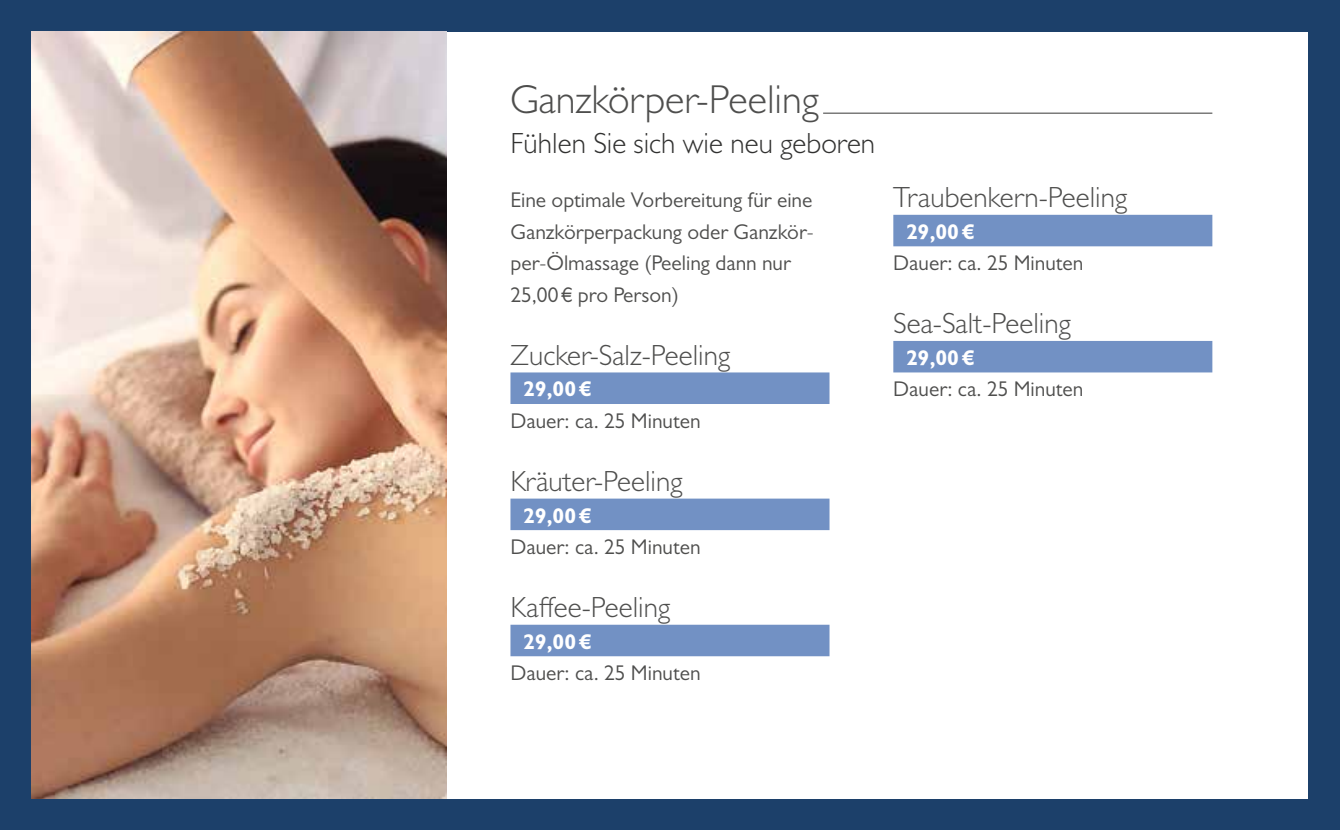
<style>
.page{position:relative;width:1340px;height:830px;background:#fff}
.page>*{position:absolute;margin:0;border:0;box-sizing:border-box;transform-origin:0 0}
.t1{font:300 40.5px "Gill Sans MT Pro";color:#4e4e4d}
.t2{font:300 29.25px "Gill Sans MT Pro";color:#4e4e4d}
.t3{font:300 29.25px "Gill Sans MT Pro";color:#313130}
.t4{font:21.38px/31.5px "Gill Sans MT Pro";color:#4e4e4d}
.t5{font:700 21.38px "Gill Sans MT Pro";color:#fff}
</style>
<div class="page">
<div style="left:0;top:0;width:1339px;height:829px;background:#1c406a"></div>
<hr style="left:1339px;top:0;width:1px;height:829px;background:#1c406a">
<div style="left:32px;top:32px;width:1275px;height:765px;background:#fff"></div>
<div style="left:510px;top:372px;width:319px;height:32px;background:#7291c4"></div>
<div style="left:510px;top:498px;width:319px;height:32px;background:#7291c4"></div>
<div style="left:510px;top:624px;width:319px;height:32px;background:#7291c4"></div>
<div style="left:893px;top:215px;width:319px;height:31px;background:#7291c4"></div>
<div style="left:893px;top:341px;width:319px;height:31px;background:#7291c4"></div>
<hr style="left:823px;top:113px;width:389px;height:1px;background:#4e4e4d">
<img style="left:32px;top:32px;width:414px;height:765px">
<h1 class="t1" style="left:510px;top:75px;width:310px">Ganzkörper-Peeling</h1>
<h2 class="t3" style="left:510px;top:126px;width:366px">Fühlen Sie sich wie neu geboren</h2>
<p class="t4" style="left:510px;top:184px;width:305px">Eine optimale Vorbereitung für eine<br>Ganzkörperpackung oder Ganzkör&shy;per-Ölmassage (Peeling dann nur<br>25,00€ pro Person)</p>
<h2 class="t2" style="left:510px;top:337px;width:221px">Zucker-Salz-Peeling</h2>
<p class="t5" style="left:523px;top:376px;width:71px">29,00€</p>
<p class="t4" style="left:510px;top:404px;width:192px">Dauer: ca. 25 Minuten</p>
<h2 class="t2" style="left:510px;top:463px;width:174px">Kräuter-Peeling</h2>
<p class="t5" style="left:523px;top:502px;width:71px">29,00€</p>
<p class="t4" style="left:510px;top:530px;width:192px">Dauer: ca. 25 Minuten</p>
<h2 class="t2" style="left:510px;top:589px;width:161px">Kaffee-Peeling</h2>
<p class="t5" style="left:523px;top:628px;width:71px">29,00€</p>
<p class="t4" style="left:510px;top:656px;width:192px">Dauer: ca. 25 Minuten</p>
<h2 class="t2" style="left:893px;top:180px;width:235px">Traubenkern-Peeling</h2>
<p class="t5" style="left:906px;top:218px;width:71px">29,00€</p>
<p class="t4" style="left:893px;top:247px;width:192px">Dauer: ca. 25 Minuten</p>
<h2 class="t2" style="left:893px;top:306px;width:179px">Sea-Salt-Peeling</h2>
<p class="t5" style="left:906px;top:344px;width:71px">29,00€</p>
<p class="t4" style="left:893px;top:373px;width:192px">Dauer: ca. 25 Minuten</p>
</div>
